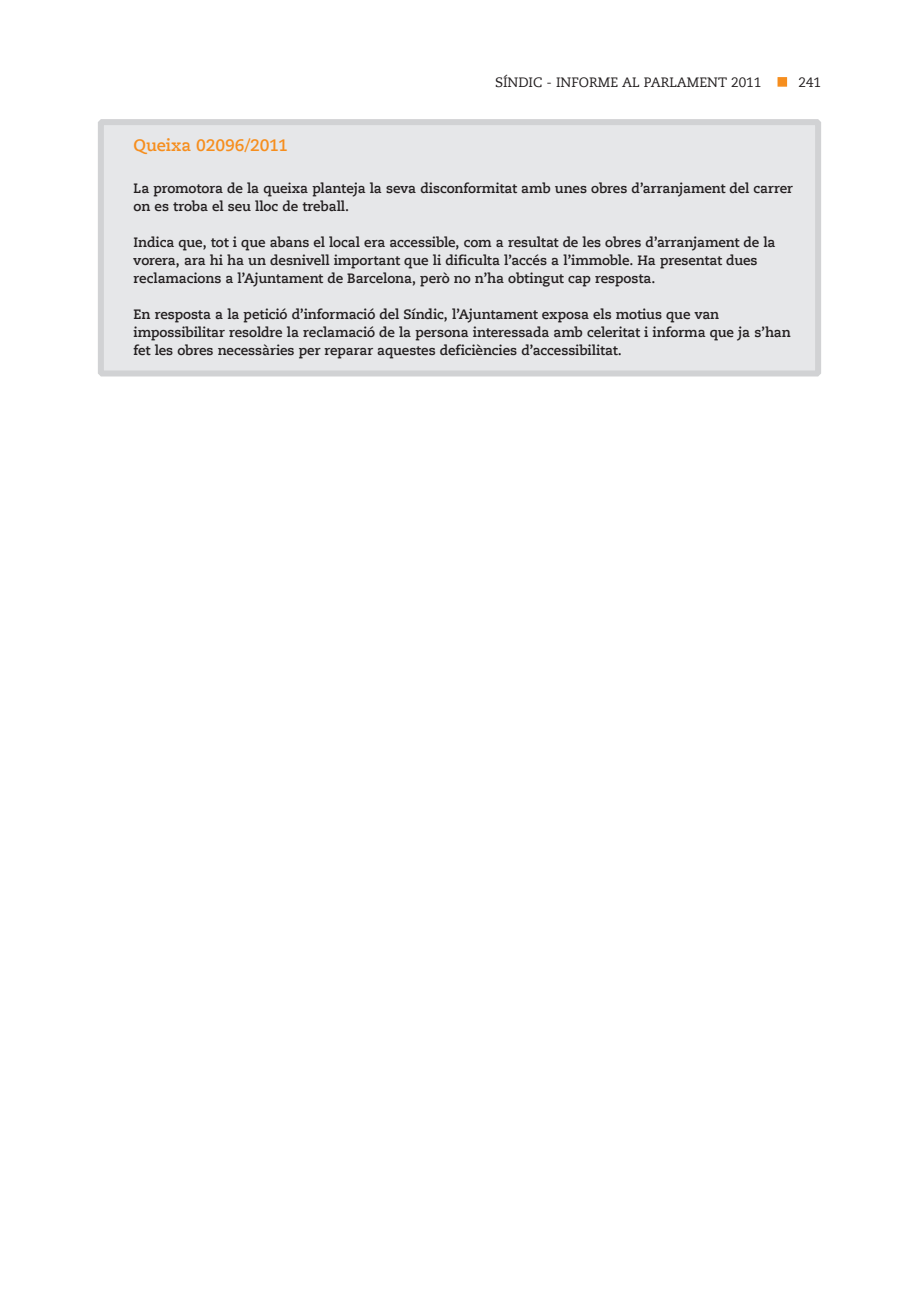
<style>
.page{position:relative;width:919px;height:1289px;background:#fff}
.page>*{position:absolute;margin:0;border:0;box-sizing:border-box;transform-origin:0 0}
.t1{font:700 16.5px "Caecilia LT";letter-spacing:-.01em;color:#f68e1e}
.Expedient{font:700 13.5px/18px "Caecilia LT";letter-spacing:-.01em;color:#231f20}
.t2{font:13.5px "Caecilia LT";color:#231f20}
</style>
<div class="page">
<div style="left:777px;top:77px;width:10px;height:10px;background:#f68e1e;border:2px solid #f68e1e"></div>
<div style="left:101px;top:122px;width:717px;height:251px;background:#e6e7e9"></div>
<div style="left:98px;top:119px;width:723px;height:257px;border:6px solid #d1d2d4"></div>
<p class="t2" style="left:495px;top:74px;width:267px">SÍNDIC - INFORME AL PARLAMENT 2011</p>
<p class="t2" style="left:798px;top:74px;width:24px">241</p>
<p class="t1" style="left:134px;top:135px;width:156px">Queixa 02096/2011</p>
<p class="Expedient" style="left:134px;top:179px;width:660px">La promotora de la queixa planteja la seva disconformitat amb unes obres d’arranjament del carrer on es troba el seu lloc de treball.</p>
<p class="Expedient" style="left:134px;top:233px;width:643px">Indica que, tot i que abans el local era accessible, com a resultat de les obres d’arranjament de la vorera, ara hi ha un desnivell important que li dificulta l’accés a l’immoble. Ha presentat dues reclamacions a l’Ajuntament de Barcelona, però no n’ha obtingut cap resposta.</p>
<p class="Expedient" style="left:134px;top:305px;width:658px">En resposta a la petició d’informació del Síndic, l’Ajuntament exposa els motius que van impossibilitar resoldre la reclamació de la persona interessada amb celeritat i informa que ja s’han fet les obres necessàries per reparar aquestes deficiències d’accessibilitat.</p>
</div>
